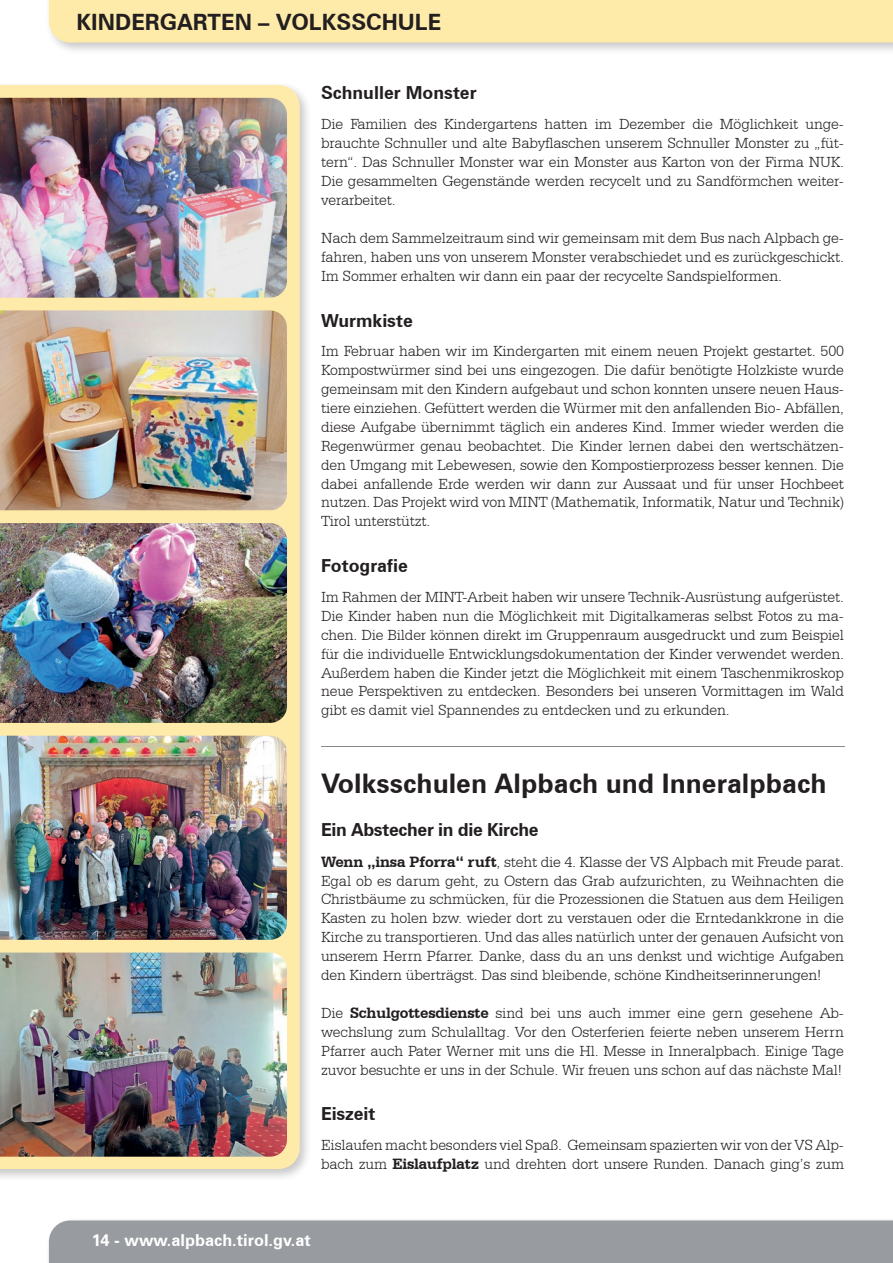
<style>
.page{position:relative;width:893px;height:1263px;background:#fff}
.page>*{position:absolute;margin:0;border:0;box-sizing:border-box;transform-origin:0 0}
.t1{font:700 27px "Zurich BT";color:#231f20}
.t2{font:700 22.5px "Zurich BT";color:#231f20}
.t3{font:700 18px "Zurich BT";color:#231f20}
.t4{font:700 18px "Zurich BT";letter-spacing:-.02em;color:#231f20}
.t5{font:700 16.5px "Zurich BT";color:#fff}
.t6{font:300 15.75px/18.9px "Serifa BT";letter-spacing:-.01em;color:#231f20;text-align:justify}
.s1{font-weight:700}
</style>
<div class="page">
<div style="left:45px;top:1216px;width:848px;height:47px;background:#fbfbfb"></div>
<div style="left:49px;top:1220px;width:844px;height:43px;background:#989b9f"></div>
<div style="left:45px;top:0;width:848px;height:55px;background:#231f20;opacity:.25"></div>
<div style="left:49px;top:0;width:844px;height:43px;background:#ffeba9"></div>
<div style="left:0;top:81px;width:312px;height:1101px;background:#231f20;opacity:.25"></div>
<div style="left:0;top:85px;width:300px;height:1084px;background:#ffeba9"></div>
<img style="left:0;top:98px;width:287px;height:200px">
<img style="left:0;top:310px;width:287px;height:200px">
<img style="left:0;top:952px;width:287px;height:205px">
<img style="left:0;top:523px;width:287px;height:200px">
<img style="left:0;top:736px;width:287px;height:204px">
<hr style="left:319px;top:744px;width:526px;height:3px;background:#fff;opacity:.5">
<h2 class="t2" style="left:77px;top:8px;width:366px">KINDERGARTEN – VOLKSSCHULE</h2>
<p class="t3" style="left:321px;top:81px;width:157px">Schnuller Monster</p>
<p class="t6" style="left:321px;top:115px;width:524px">Die Familien des Kindergartens hatten im Dezember die Möglichkeit unge&shy;brauchte Schnuller und alte Babyflaschen unserem Schnuller Monster zu „füt&shy;tern“. Das Schnuller Monster war ein Monster aus Karton von der Firma NUK.<br>Die gesammelten Gegenstände werden recycelt und zu Sandförmchen weiter&shy;verarbeitet.</p>
<p class="t6" style="left:321px;top:228px;width:524px">Nach dem Sammelzeitraum sind wir gemeinsam mit dem Bus nach Alpbach ge&shy;fahren, haben uns von unserem Monster verabschiedet und es zurückgeschickt.<br>Im Sommer erhalten wir dann ein paar der recycelte Sandspielformen.</p>
<p class="t3" style="left:321px;top:309px;width:93px">Wurmkiste</p>
<p class="t6" style="left:321px;top:341px;width:525px">Im Februar haben wir im Kindergarten mit einem neuen Projekt gestartet. 500<br>Kompostwürmer sind bei uns eingezogen. Die dafür benötigte Holzkiste wurde gemeinsam mit den Kindern aufgebaut und schon konnten unsere neuen Haus&shy;tiere einziehen. Gefüttert werden die Würmer mit den anfallenden Bio- Abfällen, diese Aufgabe übernimmt täglich ein anderes Kind. Immer wieder werden die Regenwürmer genau beobachtet. Die Kinder lernen dabei den wertschätzen&shy;den Umgang mit Lebewesen, sowie den Kompostierprozess besser kennen. Die dabei anfallende Erde werden wir dann zur Aussaat und für unser Hochbeet nutzen. Das Projekt wird von MINT (Mathematik, Informatik, Natur und Technik)<br>Tirol unterstützt.</p>
<p class="t3" style="left:321px;top:555px;width:88px">Fotografie</p>
<p class="t6" style="left:321px;top:587px;width:524px">Im Rahmen der MINT-Arbeit haben wir unsere Technik-Ausrüstung aufgerüstet.<br>Die Kinder haben nun die Möglichkeit mit Digitalkameras selbst Fotos zu ma&shy;chen. Die Bilder können direkt im Gruppenraum ausgedruckt und zum Beispiel für die individuelle Entwicklungsdokumentation der Kinder verwendet werden.<br>Außerdem haben die Kinder jetzt die Möglichkeit mit einem Taschenmikroskop neue Perspektiven zu entdecken. Besonders bei unseren Vormittagen im Wald gibt es damit viel Spannendes zu entdecken und zu erkunden.</p>
<h1 class="t1" style="left:321px;top:767px;width:507px">Volksschulen Alpbach und Inneralpbach</h1>
<p class="t4" style="left:321px;top:819px;width:219px">Ein Abstecher in die Kirche</p>
<p class="t6" style="left:321px;top:852px;width:525px"><span class="s1">Wenn „insa Pforra“ ruft</span>, steht die 4. Klasse der VS Alpbach mit Freude parat.<br>Egal ob es darum geht, zu Ostern das Grab aufzurichten, zu Weihnachten die Christbäume zu schmücken, für die Prozessionen die Statuen aus dem Heiligen Kasten zu holen bzw. wieder dort zu verstauen oder die Erntedankkrone in die Kirche zu transportieren. Und das alles natürlich unter der genauen Aufsicht von unserem Herrn Pfarrer. Danke, dass du an uns denkst und wichtige Aufgaben den Kindern überträgst. Das sind bleibende, schöne Kindheitserinnerungen!</p>
<p class="t6" style="left:321px;top:1003px;width:525px">Die <span class="s1">Schulgottesdienste</span> sind bei uns auch immer eine gern gesehene Ab&shy;wechslung zum Schulalltag. Vor den Osterferien feierte neben unserem Herrn Pfarrer auch Pater Werner mit uns die Hl. Messe in Inneralpbach. Einige Tage zuvor besuchte er uns in der Schule. Wir freuen uns schon auf das nächste Mal!</p>
<p class="t3" style="left:321px;top:1103px;width:56px">Eiszeit</p>
<p class="t6" style="left:321px;top:1135px;width:524px">Eislaufen macht besonders viel Spaß. Gemeinsam spazierten wir von der VS Alp&shy;bach zum <span class="s1">Eislaufplatz</span> und drehten dort unsere Runden. Danach ging’s zum</p>
<p class="t5" style="left:91px;top:1230px;width:221px">14 - www.alpbach.tirol.gv.at</p>
</div>
